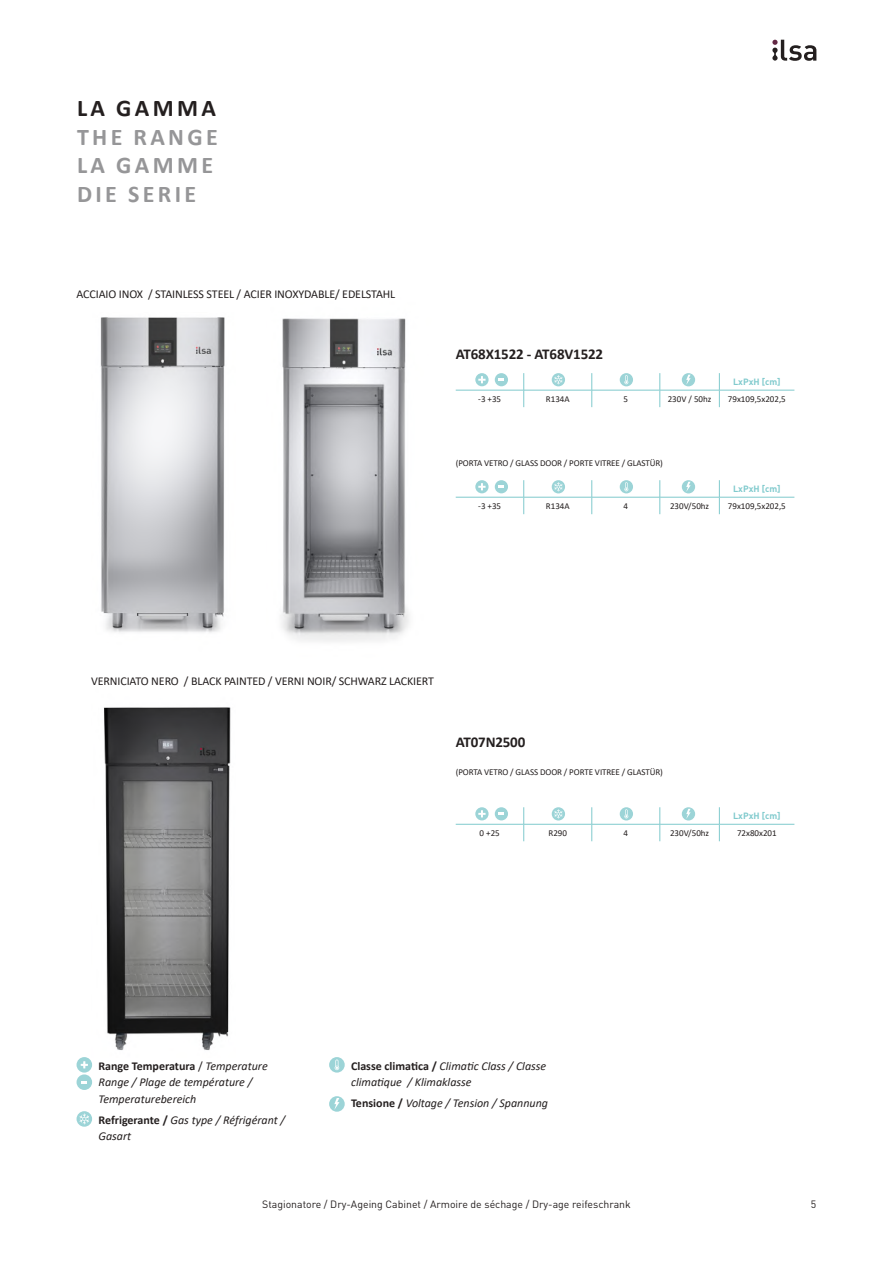
<style>
.page{position:relative;width:893px;height:1263px;background:#fff}
.page>*{position:absolute;margin:0;border:0;box-sizing:border-box;transform-origin:0 0}
.t1{font:700 24px/28.8px "Calibri";letter-spacing:.14em;color:#969698}
.t2{font:700 24px "Calibri";letter-spacing:.14em;color:#241f1f}
.t3{font:700 15px "Calibri";letter-spacing:-.01em;color:#241f1f}
.t4{font:italic 12px/16.5px "Calibri";color:#241f1f}
.t5{font:12px "Calibri";letter-spacing:-.01em;color:#241f1f}
.t6{font:10.5px "DINOT";color:#241f1f}
.t7{font:9px "Calibri";letter-spacing:-.01em;color:#241f1f}
.t8{font:700 9px "DINOT";color:#80cacd}
.s1{font-weight:700;font-style:normal}
.s2{font-style:normal}
</style>
<div class="page">
<svg style="left:552px;top:373px;width:13px;height:13px"></svg>
<svg style="left:554px;top:375px;width:8px;height:9px"></svg>
<div style="left:682px;top:373px;width:13px;height:13px;background:#9cd4d7;border-radius:50%"></div>
<svg style="left:686px;top:375px;width:5px;height:10px"></svg>
<svg style="left:475px;top:373px;width:14px;height:13px"></svg>
<svg style="left:478px;top:376px;width:8px;height:7px"></svg>
<div style="left:495px;top:373px;width:13px;height:13px;background:#9cd4d7;border-radius:50%"></div>
<svg style="left:498px;top:379px;width:6px;height:2px"></svg>
<hr style="left:456px;top:390px;width:67px;height:1px;background:#80cacd">
<hr style="left:524px;top:390px;width:68px;height:1px;background:#80cacd">
<hr style="left:592px;top:390px;width:68px;height:1px;background:#80cacd">
<hr style="left:660px;top:390px;width:59px;height:1px;background:#80cacd">
<hr style="left:719px;top:390px;width:75px;height:1px;background:#80cacd">
<svg style="left:523px;top:373px;width:1px;height:34px"></svg>
<svg style="left:591px;top:373px;width:1px;height:34px"></svg>
<svg style="left:660px;top:373px;width:1px;height:34px"></svg>
<svg style="left:719px;top:373px;width:1px;height:34px"></svg>
<div style="left:620px;top:373px;width:13px;height:13px;background:#9cd4d7;border-radius:50%"></div>
<svg style="left:624px;top:375px;width:4px;height:9px"></svg>
<img style="left:281px;top:318px;width:128px;height:324px">
<svg style="left:523px;top:480px;width:1px;height:34px"></svg>
<svg style="left:591px;top:480px;width:1px;height:34px"></svg>
<svg style="left:660px;top:480px;width:1px;height:34px"></svg>
<hr style="left:456px;top:497px;width:68px;height:1px;background:#80cacd">
<hr style="left:524px;top:497px;width:68px;height:1px;background:#80cacd">
<hr style="left:592px;top:497px;width:68px;height:1px;background:#80cacd">
<hr style="left:720px;top:497px;width:74px;height:1px;background:#80cacd">
<hr style="left:660px;top:497px;width:60px;height:1px;background:#80cacd">
<svg style="left:719px;top:480px;width:1px;height:34px"></svg>
<svg style="left:552px;top:480px;width:13px;height:13px"></svg>
<svg style="left:554px;top:482px;width:8px;height:9px"></svg>
<div style="left:682px;top:480px;width:13px;height:13px;background:#9cd4d7;border-radius:50%"></div>
<svg style="left:686px;top:482px;width:5px;height:10px"></svg>
<svg style="left:475px;top:480px;width:14px;height:13px"></svg>
<svg style="left:478px;top:483px;width:8px;height:7px"></svg>
<div style="left:495px;top:480px;width:13px;height:13px;background:#9cd4d7;border-radius:50%"></div>
<svg style="left:498px;top:486px;width:6px;height:2px"></svg>
<div style="left:620px;top:480px;width:13px;height:13px;background:#9cd4d7;border-radius:50%"></div>
<svg style="left:624px;top:482px;width:4px;height:9px"></svg>
<div style="left:77px;top:1074px;width:15px;height:16px;background:#9cd4d7;border-radius:50%"></div>
<svg style="left:81px;top:1081px;width:6px;height:2px"></svg>
<div style="left:77px;top:1057px;width:15px;height:15px;background:#9cd4d7;border-radius:50%"></div>
<svg style="left:81px;top:1061px;width:7px;height:7px"></svg>
<svg style="left:77px;top:1111px;width:15px;height:16px"></svg>
<svg style="left:80px;top:1113px;width:9px;height:11px"></svg>
<div style="left:329px;top:1057px;width:16px;height:15px;background:#9cd4d7;border-radius:50%"></div>
<svg style="left:335px;top:1059px;width:4px;height:11px"></svg>
<div style="left:329px;top:1096px;width:16px;height:16px;background:#9cd4d7;border-radius:50%"></div>
<svg style="left:334px;top:1098px;width:5px;height:12px"></svg>
<img style="left:100px;top:317px;width:125px;height:316px">
<svg style="left:523px;top:807px;width:1px;height:34px"></svg>
<svg style="left:591px;top:807px;width:1px;height:34px"></svg>
<svg style="left:660px;top:807px;width:1px;height:34px"></svg>
<hr style="left:456px;top:824px;width:68px;height:1px;background:#80cacd">
<hr style="left:524px;top:824px;width:68px;height:1px;background:#80cacd">
<hr style="left:592px;top:824px;width:68px;height:1px;background:#80cacd">
<hr style="left:720px;top:824px;width:74px;height:1px;background:#80cacd">
<hr style="left:660px;top:824px;width:60px;height:1px;background:#80cacd">
<svg style="left:719px;top:807px;width:1px;height:34px"></svg>
<svg style="left:552px;top:807px;width:13px;height:13px"></svg>
<svg style="left:554px;top:809px;width:8px;height:9px"></svg>
<div style="left:682px;top:807px;width:13px;height:13px;background:#9cd4d7;border-radius:50%"></div>
<svg style="left:686px;top:809px;width:5px;height:10px"></svg>
<svg style="left:475px;top:807px;width:14px;height:13px"></svg>
<svg style="left:478px;top:810px;width:8px;height:7px"></svg>
<div style="left:495px;top:807px;width:13px;height:13px;background:#9cd4d7;border-radius:50%"></div>
<svg style="left:498px;top:813px;width:6px;height:2px"></svg>
<div style="left:620px;top:807px;width:13px;height:13px;background:#9cd4d7;border-radius:50%"></div>
<svg style="left:624px;top:809px;width:4px;height:9px"></svg>
<img style="left:104px;top:707px;width:127px;height:343px">
<svg style="left:772px;top:40px;width:44px;height:21px"></svg>
<h1 class="t2" style="left:77px;top:91px;width:140px">LA GAMMA</h1>
<h1 class="t1" style="left:77px;top:122px;width:142px">THE RANGE<br>LA GAMME<br>DIE SERIE</h1>
<p class="t5" style="left:77px;top:286px;width:320px">ACCIAIO INOX / STAINLESS STEEL / ACIER INOXYDABLE/ EDELSTAHL</p>
<p class="t3" style="left:456px;top:343px;width:149px">AT68X1522 - AT68V1522</p>
<p class="t8" style="left:733px;top:376px;width:49px">LxPxH [cm]</p>
<p class="t7" style="left:478px;top:393px;width:24px">-3 +35</p>
<p class="t7" style="left:546px;top:393px;width:25px">R134A</p>
<p class="t7" style="left:623px;top:393px;width:6px">5</p>
<p class="t7" style="left:668px;top:393px;width:45px">230V / 50hz</p>
<p class="t7" style="left:728px;top:393px;width:59px">79x109,5x202,5</p>
<p class="t7" style="left:456px;top:456px;width:209px">(PORTA VETRO / GLASS DOOR / PORTE VITREE / GLASTÜR)</p>
<p class="t8" style="left:733px;top:483px;width:49px">LxPxH [cm]</p>
<p class="t7" style="left:478px;top:500px;width:24px">-3 +35</p>
<p class="t7" style="left:546px;top:500px;width:25px">R134A</p>
<p class="t7" style="left:623px;top:500px;width:6px">4</p>
<p class="t7" style="left:670px;top:500px;width:41px">230V/50hz</p>
<p class="t7" style="left:728px;top:500px;width:59px">79x109,5x202,5</p>
<p class="t5" style="left:91px;top:673px;width:344px">VERNICIATO NERO / BLACK PAINTED / VERNI NOIR/ SCHWARZ LACKIERT</p>
<p class="t3" style="left:456px;top:731px;width:71px">AT07N2500</p>
<p class="t7" style="left:456px;top:765px;width:209px">(PORTA VETRO / GLASS DOOR / PORTE VITREE / GLASTÜR)</p>
<p class="t8" style="left:733px;top:810px;width:49px">LxPxH [cm]</p>
<p class="t7" style="left:480px;top:827px;width:22px">0 +25</p>
<p class="t7" style="left:548px;top:827px;width:20px">R290</p>
<p class="t7" style="left:623px;top:827px;width:6px">4</p>
<p class="t7" style="left:670px;top:827px;width:41px">230V/50hz</p>
<p class="t7" style="left:737px;top:827px;width:41px">72x80x201</p>
<p class="t4" style="left:98px;top:1057px;width:171px"><span class="s1">Range Temperatura</span> <span class="s2">/</span> Temperature<br>Range / Plage de température /<br>Temperaturebereich</p>
<p class="t4" style="left:98px;top:1111px;width:188px"><span class="s1">Refrigerante /</span> Gas type / Réfrigérant /<br>Gasart</p>
<p class="t4" style="left:351px;top:1057px;width:197px"><span class="s1">Classe climatica /</span> Climatic Class / Classe climatique / Klimaklasse</p>
<p class="t4" style="left:351px;top:1094px;width:199px"><span class="s1">Tensione /</span> Voltage / Tension / Spannung</p>
<p class="t6" style="left:262px;top:1198px;width:370px">Stagionatore / Dry-Ageing Cabinet / Armoire de séchage / Dry-age reifeschrank</p>
<p class="t6" style="left:811px;top:1198px;width:7px">5</p>
</div>
